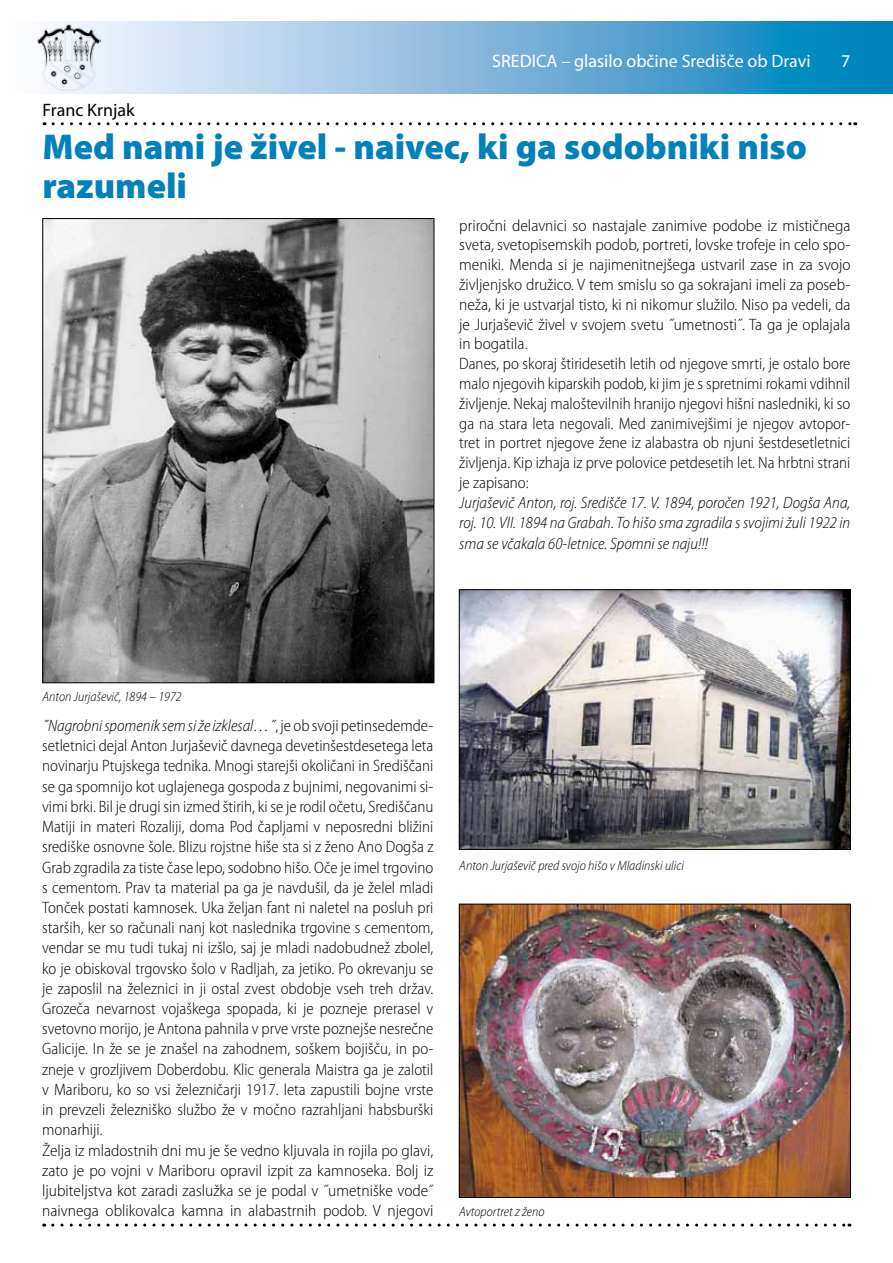
<style>
.page{position:relative;width:893px;height:1263px;background:#fff}
.page>*{position:absolute;margin:0;border:0;box-sizing:border-box;transform-origin:0 0}
.t1{font:900 36px/39px "Myriad Pro";color:#0081bb}
.t2{font:18px "Myriad Pro";color:#fff}
.t3{font:18px "Myriad Pro";color:#000}
.t4{font:300 semi-condensed 16.5px/20.2px "Myriad Pro";color:#000}
.t5{font:italic 300 semi-condensed 16.5px/19.8px "Myriad Pro";color:#000}
.t6{font:italic 300 semi-condensed 13.5px "Myriad Pro";color:#000}
.s1{font-style:italic}
</style>
<div class="page">
<svg style="left:54px;top:21px;width:839px;height:73px;background:#78b5da"></svg>
<img style="left:37px;top:24px;width:64px;height:67px">
<svg style="left:53px;top:1223px;width:797px;height:3px"></svg>
<svg style="left:53px;top:122px;width:803px;height:3px"></svg>
<img style="left:44px;top:220px;width:388px;height:461px">
<img style="left:461px;top:906px;width:388px;height:290px">
<div style="left:459px;top:904px;width:392px;height:294px;border:1px solid #000"></div>
<img style="left:461px;top:591px;width:388px;height:257px">
<div style="left:459px;top:589px;width:392px;height:261px;border:1px solid #000"></div>
<p class="t3" style="left:43px;top:99px;width:94px">Franc Krnjak</p>
<p class="t2" style="left:492px;top:50px;width:320px">SREDICA – glasilo občine Središče ob Dravi</p>
<p class="t2" style="left:841px;top:50px;width:11px">7</p>
<h1 class="t1" style="left:43px;top:128px;width:766px">Med nami je živel - naivec, ki ga sodobniki niso razumeli</h1>
<p class="t4" style="left:459px;top:215px;width:393px;line-height:19.8px">priročni delavnici so nastajale zanimive podobe iz mističnega sveta, svetopisemskih podob, portreti, lovske trofeje in celo spo&shy;meniki. Menda si je najimenitnejšega ustvaril zase in za svojo življenjsko družico. V tem smislu so ga sokrajani imeli za poseb&shy;neža, ki je ustvarjal tisto, ki ni nikomur služilo. Niso pa vedeli, da je Jurjaševič živel v svojem svetu ˝umetnosti˝. Ta ga je oplajala in bogatila.<br>Danes, po skoraj štiridesetih letih od njegove smrti, je ostalo bore malo njegovih kiparskih podob, ki jim je s spretnimi rokami vdihnil življenje. Nekaj maloštevilnih hranijo njegovi hišni nasledniki, ki so ga na stara leta negovali. Med zanimivejšimi je njegov avtopor&shy;tret in portret njegove žene iz alabastra ob njuni šestdesetletnici življenja. Kip izhaja iz prve polovice petdesetih let. Na hrbtni strani je zapisano:</p>
<p class="t5" style="left:459px;top:493px;width:393px">Jurjaševič Anton, roj. Središče 17. V. 1894, poročen 1921, Dogša Ana, roj. 10. VII. 1894 na Grabah. To hišo sma zgradila s svojimi žuli 1922 in</p>
<p class="t5" style="left:459px;top:534px;width:250px">sma se včakala 60-letnice. Spomni se naju!!!</p>
<p class="t6" style="left:42px;top:689px;width:141px">Anton Jurjaševič, 1894 – 1972</p>
<p class="t4" style="left:42px;top:716px;width:393px"><span class="s1">˝Nagrobni spomenik sem si že izklesal…˝</span>, je ob svoji petinsedemde&shy;setletnici dejal Anton Jurjaševič davnega devetinšestdesetega leta novinarju Ptujskega tednika. Mnogi starejši okoličani in Središčani se ga spomnijo kot uglajenega gospoda z bujnimi, negovanimi si&shy;vimi brki. Bil je drugi sin izmed štirih, ki se je rodil očetu, Središčanu Matiji in materi Rozaliji, doma Pod čapljami v neposredni bližini središke osnovne šole. Blizu rojstne hiše sta si z ženo Ano Dogša z Grab zgradila za tiste čase lepo, sodobno hišo. Oče je imel trgovino s cementom. Prav ta material pa ga je navdušil, da je želel mladi Tonček postati kamnosek. Uka željan fant ni naletel na posluh pri starših, ker so računali nanj kot naslednika trgovine s cementom, vendar se mu tudi tukaj ni izšlo, saj je mladi nadobudnež zbolel, ko je obiskoval trgovsko šolo v Radljah, za jetiko. Po okrevanju se je zaposlil na železnici in ji ostal zvest obdobje vseh treh držav.<br>Grozeča nevarnost vojaškega spopada, ki je pozneje prerasel v svetovno morijo, je Antona pahnila v prve vrste poznejše nesrečne Galicije. In že se je znašel na zahodnem, soškem bojišču, in po&shy;zneje v grozljivem Doberdobu. Klic generala Maistra ga je zalotil v Mariboru, ko so vsi železničarji 1917. leta zapustili bojne vrste in prevzeli železniško službo že v močno razrahljani habsburški monarhiji.<br>Želja iz mladostnih dni mu je še vedno kljuvala in rojila po glavi, zato je po vojni v Mariboru opravil izpit za kamnoseka. Bolj iz ljubiteljstva kot zaradi zaslužka se je podal v ˝umetniške vode˝ naivnega oblikovalca kamna in alabastrnih podob. V njegovi</p>
<p class="t6" style="left:459px;top:858px;width:226px">Anton Jurjaševič pred svojo hišo v Mladinski ulici</p>
<p class="t6" style="left:459px;top:1204px;width:87px">Avtoportret z ženo</p>
</div>
